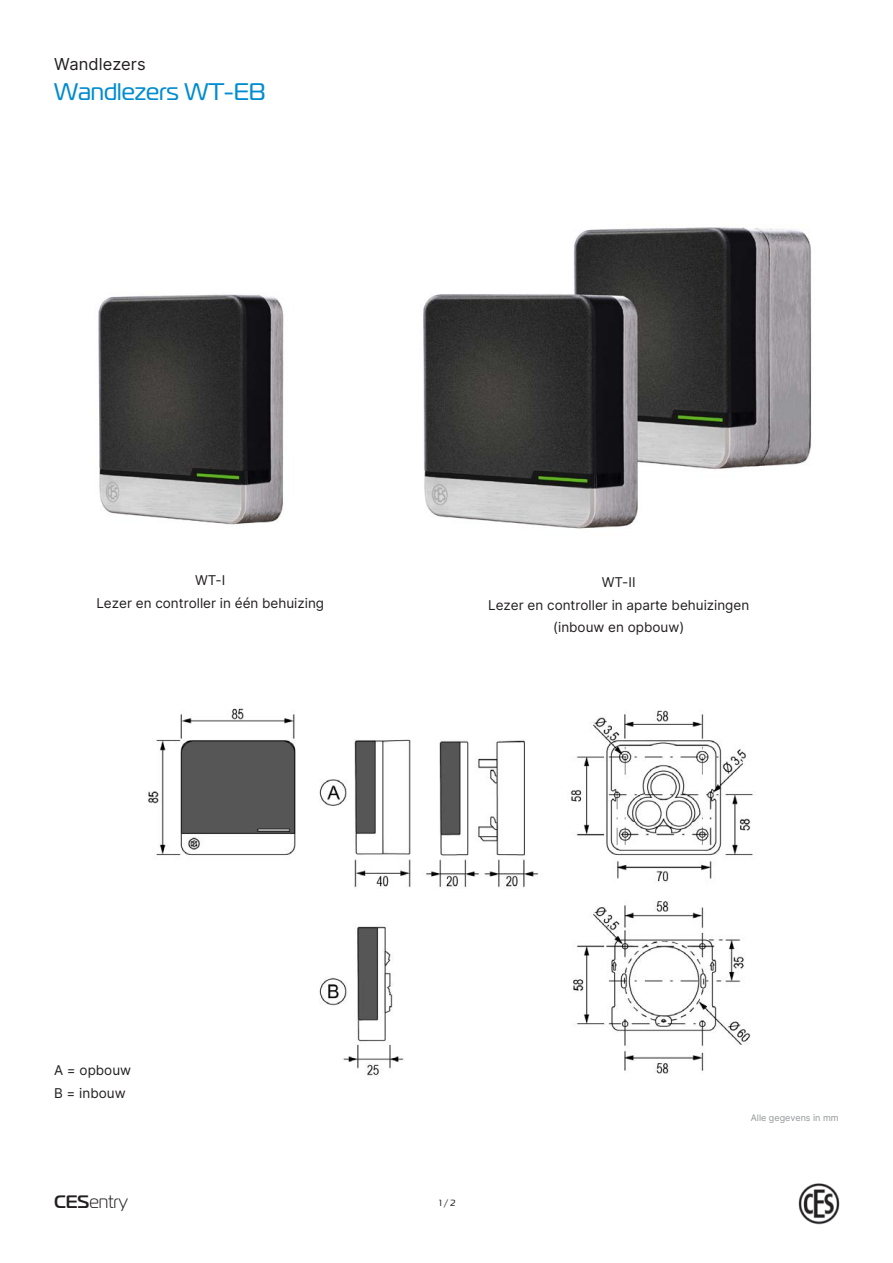
<style>
.page{position:relative;width:893px;height:1263px;background:#fff}
.page>*{position:absolute;margin:0;border:0;box-sizing:border-box;transform-origin:0 0}
.t1{font:24px "Magistral";color:#008cd0}
.t2{font:300 18px "Magistral";color:#231f20}
.t3{font:16.5px "Inter";color:#231f20}
.t4{font:13.5px/22.5px "Inter";color:#231f20;text-align:center}
.t5{font:9px "Inter";color:#939598}
.t6{font:9px "Magistral";color:#231f20}
.s1{font-weight:500}
</style>
<div class="page">
<img style="left:148px;top:708px;width:605px;height:368px">
<img style="left:98px;top:294px;width:186px;height:231px">
<img style="left:423px;top:227px;width:388px;height:302px">
<img style="left:798px;top:1183px;width:42px;height:42px">
<p class="t3" style="left:54px;top:52px;width:93px">Wandlezers</p>
<h1 class="t1" style="left:54px;top:77px;width:213px">Wandlezers WT-EB</h1>
<p class="t4" style="left:96px;top:569px;width:229px">WT-I<br>Lezer en controller in één behuizing</p>
<p class="t4" style="left:488px;top:571px;width:263px">WT-II<br>Lezer en controller in aparte behuizingen (inbouw en opbouw)</p>
<p class="t4" style="left:54px;top:1059px;width:79px;text-align:left">A = opbouw<br>B = inbouw</p>
<h2 class="t2" style="left:54px;top:1191px;width:76px"><span class="s1">CES</span>entry</h2>
<p class="t6" style="left:439px;top:1198px;width:18px">1 / 2</p>
<p class="t5" style="left:751px;top:1111px;width:89px">Alle gegevens in mm</p>
</div>
